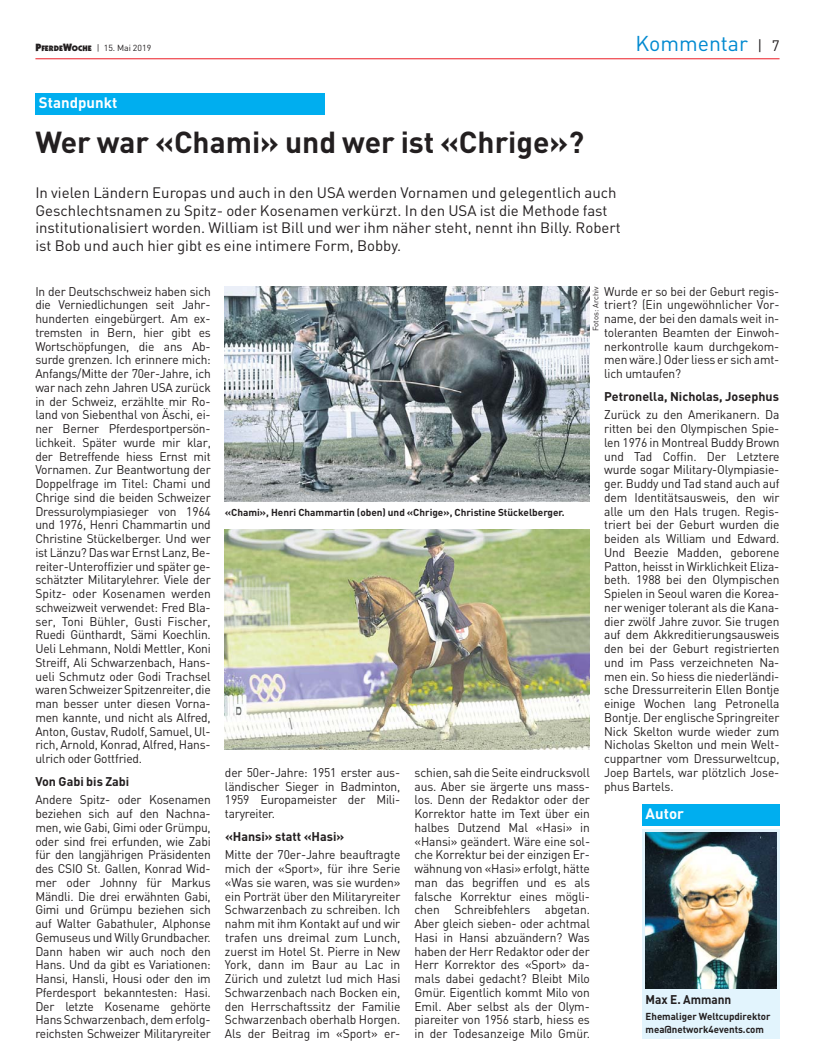
<style>
.page{position:relative;width:815px;height:1063px;background:#fff}
.page>*{position:absolute;margin:0;border:0;box-sizing:border-box;transform-origin:0 0}
.t1{font:700 30px "DIN";color:#231f20}
.t2{font:21.25px "DIN";color:#0089d0}
.t3{font:15px/17.5px "DIN";color:#231f20}
.t4{font:700 15px "DIN";color:#fff}
.t5{font:12.5px/13.8px "DIN";letter-spacing:-.015em;color:#231f20;text-align:justify;scale:.96 1}
.t6{font:700 12.5px/18.8px "DIN";color:#231f20}
.t7{font:700 12.5px "DIN";color:#231f20;scale:.95 1}
.t8{font:700 10px/12.5px "DIN";color:#231f20}
.t9{font:8.75px "DIN";color:#231f20}
.t10{font:7.75px "DIN";color:#231f20}
.s1{font-family:"Itc Kabel";font-weight:900;font-size:10.62px}
.s2{font-family:"Itc Kabel";font-weight:900;font-size:8px}
.s3{font-size:15px;color:#231f20}
.s4{font-weight:700}
.s5{font-weight:400}
</style>
<div class="page">
<hr style="left:35px;top:58px;width:745px;height:1px;background:#ed1c24">
<div style="left:642px;top:829px;width:138px;height:209px;background:#e2f4fd"></div>
<img style="left:646px;top:833px;width:130px;height:156px">
<div style="left:642px;top:804px;width:138px;height:22px;background:#00aeef"></div>
<div style="left:35px;top:93px;width:290px;height:21px;background:#00aeef"></div>
<img style="left:225px;top:287px;width:365px;height:215px">
<img style="left:225px;top:529px;width:365px;height:220px">
<p class="t9" style="left:35px;top:43px;width:117px"><span class="s1">P</span><span class="s2">FERDE</span><span class="s1">W</span><span class="s2">OCHE</span> | 15. Mai 2019</p>
<p class="t2" style="left:635px;top:30px;width:146px">Kommentar <span class="s3">| 7</span></p>
<p class="t4" style="left:39px;top:93px;width:80px">Standpunkt</p>
<p class="t1" style="left:35px;top:123px;width:550px">Wer war «Chami» und wer ist «Chrige»?</p>
<p class="t3" style="left:35px;top:184px;width:587px">In vielen Ländern Europas und auch in den USA werden Vornamen und gelegentlich auch Geschlechtsnamen zu Spitz- oder Kosenamen verkürzt. In den USA ist die Methode fast institutionalisiert worden. William ist Bill und wer ihm näher steht, nennt ihn Billy. Robert ist Bob und auch hier gibt es eine intimere Form, Bobby.</p>
<p class="t5" style="left:35px;top:284px;width:184px">In der Deutschschweiz haben sich die Verniedlichungen seit Jahr&shy;hunderten eingebürgert. Am ex&shy;tremsten in Bern, hier gibt es Wortschöpfungen, die ans Ab&shy;surde grenzen. Ich erinnere mich:<br>Anfangs/Mitte der 70er-Jahre, ich war nach zehn Jahren USA zurück in der Schweiz, erzählte mir Ro&shy;land von Siebenthal von Äschi, ei&shy;ner Berner Pferdesportpersön&shy;lichkeit. Später wurde mir klar, der Betreffende hiess Ernst mit Vornamen. Zur Beantwortung der Doppelfrage im Titel: Chami und Chrige sind die beiden Schweizer Dressurolympiasieger von 1964 und 1976, Henri Chammartin und Christine Stückelberger. Und wer ist Länzu? Das war Ernst Lanz, Be&shy;reiter-Unteroffizier und später ge&shy;schätzter Militarylehrer. Viele der Spitz- oder Kosenamen werden schweizweit verwendet: Fred Bla&shy;ser, Toni Bühler, Gusti Fischer, Ruedi Günthardt, Sämi Koechlin.<br>Ueli Lehmann, Noldi Mettler, Koni Streiff, Ali Schwarzenbach, Hans - ueli Schmutz oder Godi Trachsel waren Schweizer Spitzenreiter, die man besser unter diesen Vorna&shy;men kannte, und nicht als Alfred, Anton, Gustav, Rudolf, Samuel, Ul&shy;rich, Arnold, Konrad, Alfred, Hans - ulrich oder Gottfried.</p>
<p class="t5" style="left:35px;top:771px;width:184px;line-height:18.8px"><span class="s4">Von Gabi bis Zabi<br></span>Andere Spitz- oder Kosenamen</p>
<p class="t5" style="left:35px;top:806px;width:184px">beziehen sich auf den Nachna&shy;men, wie Gabi, Gimi oder Grümpu, oder sind frei erfunden, wie Zabi für den langjährigen Präsidenten des CSIO St. Gallen, Konrad Wid&shy;mer oder Johnny für Markus Mändli. Die drei erwähnten Gabi, Gimi und Grümpu beziehen sich auf Walter Gabathuler, Alphonse Gemuseus und Willy Grundbacher.<br>Dann haben wir auch noch den Hans. Und da gibt es Variationen:<br>Hansi, Hansli, Housi oder den im Pferdesport bekanntesten: Hasi.<br>Der letzte Kosename gehörte Hans Schwarzenbach, dem erfolg&shy;reichsten Schweizer Militaryreiter</p>
<p class="t5" style="left:604px;top:284px;width:184px">Wurde er so bei der Geburt regis - triert? (Ein ungewöhnlicher Vor&shy;name, der bei den damals weit in&shy;toleranten Beamten der Einwoh&shy;nerkontrolle kaum durchgekom&shy;men wäre.) Oder liess er sich amt&shy;lich umtaufen?</p>
<p class="t6" style="left:604px;top:386px;width:177px">Petronella, Nicholas, Josephus<br><span class="s5">Zurück zu den Amerikanern. Da</span></p>
<p class="t5" style="left:604px;top:421px;width:184px">ritten bei den Olympischen Spie&shy;len 1976 in Montreal Buddy Brown und Tad Coffin. Der Letztere wurde sogar Military-Olympiasie&shy;ger. Buddy und Tad stand auch auf dem Identitätsausweis, den wir alle um den Hals trugen. Regis - triert bei der Geburt wurden die beiden als William und Edward.<br>Und Beezie Madden, geborene Patton, heisst in Wirklichkeit Eliza - beth. 1988 bei den Olympischen Spielen in Seoul waren die Korea&shy;ner weniger tolerant als die Kana&shy;dier zwölf Jahre zuvor. Sie trugen auf dem Akkreditierungsausweis den bei der Geburt registrierten und im Pass verzeichneten Na&shy;men ein. So hiess die niederländi&shy;sche Dressurreiterin Ellen Bontje einige Wochen lang Petronella Bontje. Der englische Springreiter Nick Skelton wurde wieder zum Nicholas Skelton und mein Welt&shy;cuppartner vom Dressurweltcup, Joep Bartels, war plötzlich Jose&shy;phus Bartels.</p>
<p class="t10" style="left:591px;top:331px;width:46px;rotate:-90deg">Fotos: Archiv</p>
<p class="t8" style="left:225px;top:505px;width:341px">«Chami», Henri Chammartin (oben) und «Chrige», Christine Stückelberger.</p>
<p class="t5" style="left:225px;top:765px;width:184px">der 50er-Jahre: 1951 erster aus&shy;ländischer Sieger in Badminton, 1959 Europameister der Mili&shy;taryreiter.</p>
<p class="t5" style="left:225px;top:826px;width:184px;line-height:18.8px"><span class="s4">«Hansi» statt «Hasi»<br></span>Mitte der 70er-Jahre beauftragte</p>
<p class="t5" style="left:225px;top:861px;width:184px">mich der «Sport», für ihre Serie «Was sie waren, was sie wurden» ein Porträt über den Militaryreiter Schwarzenbach zu schreiben. Ich nahm mit ihm Kontakt auf und wir trafen uns dreimal zum Lunch, zuerst im Hotel St. Pierre in New York, dann im Baur au Lac in Zürich und zuletzt lud mich Hasi Schwarzenbach nach Bocken ein, den Herrschaftssitz der Familie Schwarzenbach oberhalb Horgen.<br>Als der Beitrag im «Sport» er-</p>
<p class="t5" style="left:415px;top:765px;width:184px">schien, sah die Seite eindrucksvoll aus. Aber sie ärgerte uns mass - los. Denn der Redaktor oder der Korrektor hatte im Text über ein halbes Dutzend Mal «Hasi» in «Hansi» geändert. Wäre eine sol&shy;che Korrektur bei der einzigen Er&shy;wähnung von «Hasi» erfolgt, hätte man das begriffen und es als falsche Korrektur eines mögli&shy;chen Schreibfehlers abgetan.<br>Aber gleich sieben- oder achtmal Hasi in Hansi abzuändern? Was haben der Herr Redaktor oder der Herr Korrektor des «Sport» da&shy;mals dabei gedacht? Bleibt Milo Gmür. Eigentlich kommt Milo von Emil. Aber selbst als der Olym - piareiter von 1956 starb, hiess es in der Todesanzeige Milo Gmür.</p>
<p class="t4" style="left:646px;top:804px;width:40px">Autor</p>
<p class="t7" style="left:646px;top:991px;width:92px">Max E. Ammann</p>
<p class="t8" style="left:646px;top:1010px;width:126px">Ehemaliger Weltcupdirektor mea@network4events.com</p>
</div>
